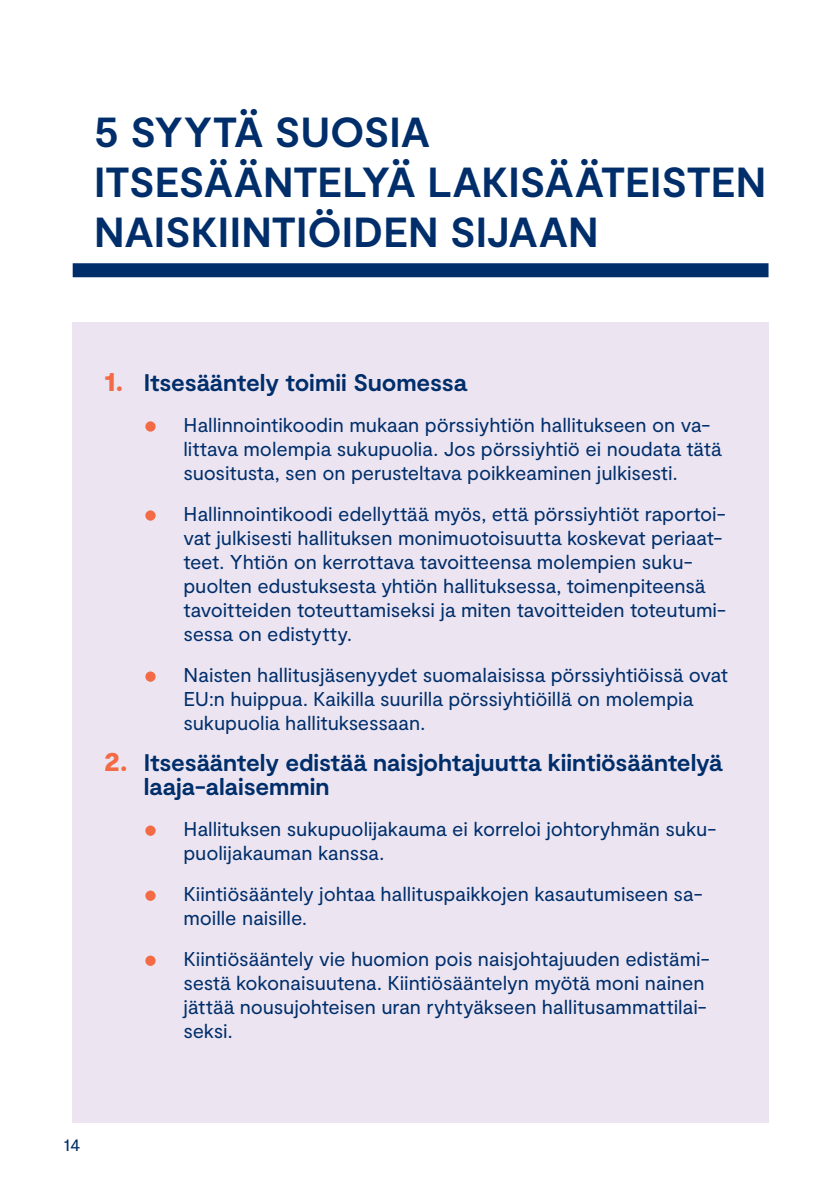
<style>
.page{position:relative;width:840px;height:1191px;background:#fff}
.page>*{position:absolute;margin:0;border:0;box-sizing:border-box;transform-origin:0 0}
.Otsikko{font:700 42px/50px "Moderat";letter-spacing:-.005em;color:#002e6b}
.t1{font:700 24px/24px "Moderat";color:#002e6b}
.t2{font:20px/24px "Moderat";letter-spacing:-.005em;color:#002e6b}
.t3{font:18px "Moderat";color:#002e6b}
.s1{font-weight:900;font-size:28px;color:#f26b44}
.s2{font-weight:900;font-size:60px;color:#f26b44}
</style>
<div class="page">
<div style="left:72px;top:322px;width:696px;height:800px;background:#ece5f1"></div>
<div style="left:73px;top:263px;width:695px;height:14px;background:#002e6b"></div>
<p class="Otsikko" style="left:94px;top:109px;width:673px">5 SYYTÄ SUOSIA<br>ITSESÄÄNTELYÄ LAKISÄÄTEISTEN<br>NAISKIINTIÖIDEN SIJAAN</p>
<p class="t1" style="left:104px;top:372px;width:364px"><span class="s1">1.</span> Itsesääntely toimii Suomessa</p>
<p class="t2" style="left:183px;top:414px;width:539px;text-indent:-40px"><span class="s2">•</span> Hallinnointikoodin mukaan pörssiyhtiön hallitukseen on va&shy;littava molempia sukupuolia. Jos pörssiyhtiö ei noudata tätä suositusta, sen on perusteltava poikkeaminen julkisesti.</p>
<p class="t2" style="left:183px;top:503px;width:544px;text-indent:-40px"><span class="s2">•</span> Hallinnointikoodi edellyttää myös, että pörssiyhtiöt raportoi&shy;vat julkisesti hallituksen monimuotoisuutta koskevat periaat&shy;teet. Yhtiön on kerrottava tavoitteensa molempien suku&shy;puolten edustuksesta yhtiön hallituksessa, toimenpiteensä tavoitteiden toteuttamiseksi ja miten tavoitteiden toteutumi&shy;sessa on edistytty.</p>
<p class="t2" style="left:183px;top:664px;width:546px;text-indent:-40px"><span class="s2">•</span> Naisten hallitusjäsenyydet suomalaisissa pörssiyhtiöissä ovat<br>EU:n huippua. Kaikilla suurilla pörssiyhtiöillä on molempia sukupuolia hallituksessaan.</p>
<p class="t1" style="left:144px;top:752px;width:580px;text-indent:-40px"><span class="s1">2.</span> Itsesääntely edistää naisjohtajuutta kiintiösääntelyä laaja-alaisemmin</p>
<p class="t2" style="left:183px;top:818px;width:534px;text-indent:-40px"><span class="s2">•</span> Hallituksen sukupuolijakauma ei korreloi johtoryhmän suku&shy;puolijakauman kanssa.</p>
<p class="t2" style="left:183px;top:883px;width:520px;text-indent:-40px"><span class="s2">•</span> Kiintiösääntely johtaa hallituspaikkojen kasautumiseen sa&shy;moille naisille.</p>
<p class="t2" style="left:183px;top:948px;width:527px;text-indent:-40px"><span class="s2">•</span> Kiintiösääntely vie huomion pois naisjohtajuuden edistämi&shy;sestä kokonaisuutena. Kiintiösääntelyn myötä moni nainen jättää nousujohteisen uran ryhtyäkseen hallitusammattilai&shy;seksi.</p>
<p class="t3" style="left:64px;top:1134px;width:18px">14</p>
</div>
